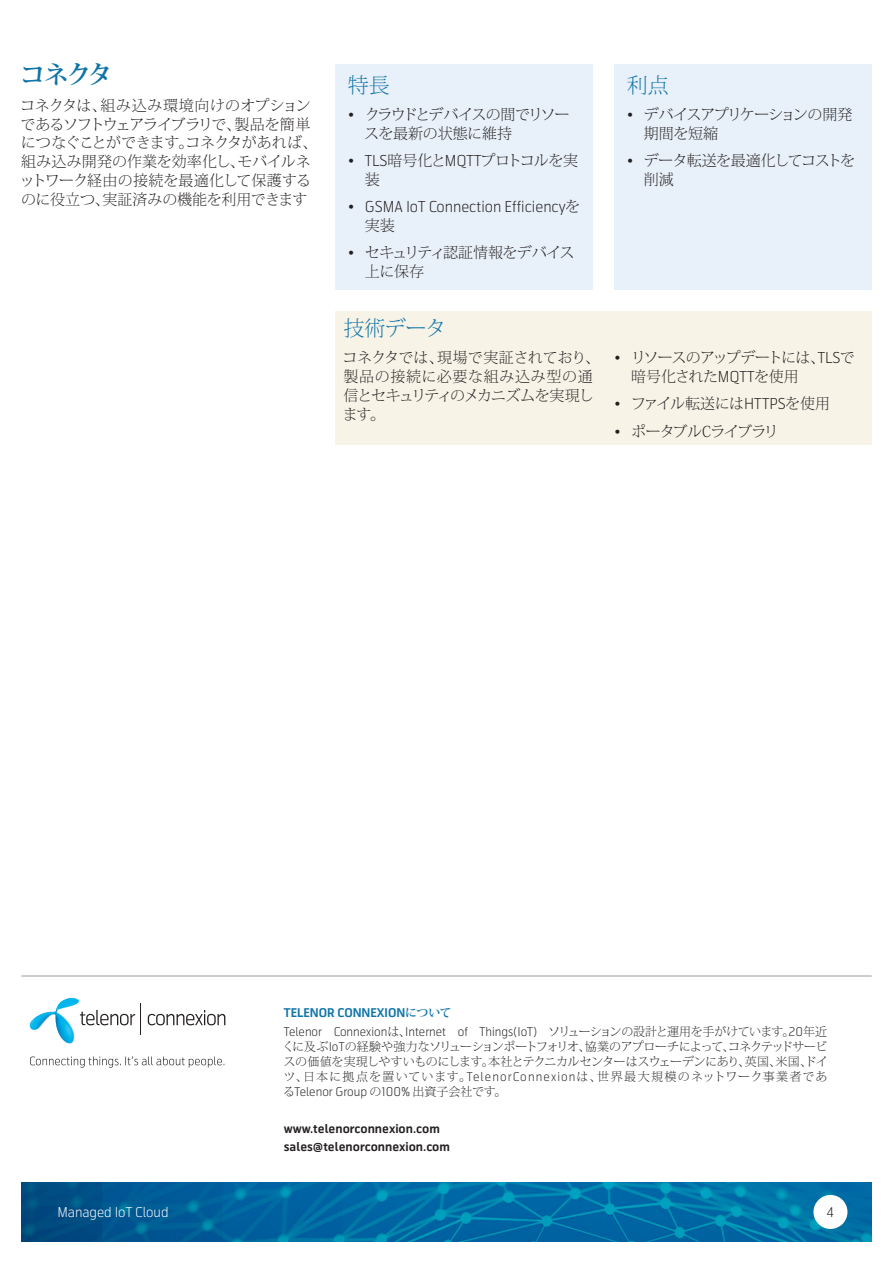
<style>
.page{position:relative;width:893px;height:1263px;background:#fff}
.page>*{position:absolute;margin:0;border:0;box-sizing:border-box;transform-origin:0 0}
.Mellomheading_bold{font:700 25.5px "Koz Min Pr 6 N";color:#0f74a8}
.mellomheading_mincho{font:200 21px "Koz Min Pr 6 N";letter-spacing:-.005em;color:#0f74a8}
.Brød_mincho{font:200 15px/18.8px "Koz Min Pr 6 N";letter-spacing:-.015em;color:#231f20}
.Bullets_mincho{font:200 15px/18.8px "Koz Min Pr 6 N";letter-spacing:-.04em;color:#231f20}
.Bullets_mincho-2{font:300 15px/18.8px "Telenor";color:#231f20}
.Bullets_mincho-3{font:200 15px/18.8px "Koz Min Pr 6 N";letter-spacing:-.06em;color:#231f20}
.Bullets_mincho-4{font:200 15px "Koz Min Pr 6 N";letter-spacing:-.02em;color:#231f20}
.Bullets_mincho-5{font:200 15px "Koz Min Pr 6 N";letter-spacing:-.07em;color:#231f20}
.t1{font:300 13.5px "Telenor";color:#fff}
.t2{font:300 13.5px "Telenor";color:#231f20}
.Brød{font:200 12px/15px "Koz Min Pr 6 N";letter-spacing:.06em;color:#231f20;text-align:justify}
.t3{font:700 12px/18px "Telenor";color:#231f20}
.Mellom_heading{font:700 12px "Telenor";color:#0f74a8}
.s1{font-family:"Telenor";font-weight:300}
.s2{font-family:"Koz Min Pr 6 N";font-weight:200}
.s3{font-family:"Koz Min Pr 6 N"}
</style>
<div class="page">
<img style="left:21px;top:1182px;width:851px;height:60px">
<div style="left:813px;top:1195px;width:34px;height:34px;background:#fff;border-radius:50%"></div>
<img style="left:30px;top:998px;width:49px;height:46px">
<hr style="left:141px;top:1003px;width:1px;height:32px;background:#231f20">
<svg style="left:80px;top:1010px;width:55px;height:15px"></svg>
<svg style="left:148px;top:1010px;width:77px;height:15px"></svg>
<svg style="left:30px;top:1056px;width:195px;height:12px"></svg>
<hr style="left:21px;top:976px;width:851px;height:1px;background:#959ca1">
<div style="left:335px;top:64px;width:258px;height:225px;background:#e8f0f9"></div>
<div style="left:614px;top:64px;width:258px;height:225px;background:#e8f0f9"></div>
<div style="left:335px;top:311px;width:537px;height:134px;background:#f8f3e7"></div>
<p class="Mellomheading_bold" style="left:20px;top:60px;width:94px">コネクタ</p>
<p class="Brød_mincho" style="left:20px;top:96px;width:299px">コネクタは、組み込み環境向けのオプションであるソフトウェアライブラリで、製品を簡単につなぐことができます。コネクタがあれば、組み込み開発の作業を効率化し、モバイルネットワーク経由の接続を最適化して保護するのに役立つ、実証済みの機能を利用できます</p>
<p class="mellomheading_mincho" style="left:348px;top:73px;width:43px">特長</p>
<p class="Bullets_mincho" style="left:364px;top:105px;width:207px;text-indent:-16px">• クラウドとデバイスの間でリソースを最新の状態に維持</p>
<p class="Bullets_mincho" style="left:365px;top:151px;width:215px;text-indent:-17px">• <span class="s1">TLS</span>暗号化と<span class="s1">MQTT</span>プロトコルを実装</p>
<p class="Bullets_mincho-2" style="left:365px;top:197px;width:217px;text-indent:-17px"><span class="s2">•</span> GSMA IoT Connection Efficiency<span class="s2">を実装</span></p>
<p class="Bullets_mincho" style="left:365px;top:243px;width:211px;text-indent:-17px">• セキュリティ認証情報をデバイス上に保存</p>
<p class="mellomheading_mincho" style="left:627px;top:73px;width:43px">利点</p>
<p class="Bullets_mincho" style="left:644px;top:105px;width:210px;text-indent:-17px">• デバイスアプリケーションの開発期間を短縮</p>
<p class="Bullets_mincho-3" style="left:644px;top:151px;width:213px;text-indent:-17px">• データ転送を最適化してコストを削減</p>
<p class="mellomheading_mincho" style="left:344px;top:316px;width:104px">技術データ</p>
<p class="Brød_mincho" style="left:343px;top:349px;width:259px">コネクタでは、現場で実証されており、製品の接続に必要な組み込み型の通信とセキュリティのメカニズムを実現します。</p>
<p class="Bullets_mincho" style="left:631px;top:349px;width:225px;text-indent:-17px">• リソースのアップデートには、<span class="s1">TLS</span>で暗号化された<span class="s1">MQTT</span>を使用</p>
<p class="Bullets_mincho-4" style="left:614px;top:395px;width:217px">• ファイル転送には<span class="s1">HTTPS</span>を使用</p>
<p class="Bullets_mincho-5" style="left:614px;top:423px;width:166px">• ポータブルCライブラリ</p>
<p class="Mellom_heading" style="left:284px;top:1005px;width:169px">TELENOR CONNEXION<span class="s3">について</span></p>
<p class="Brød" style="left:283px;top:1024px;width:547px"><span class="s1">Telenor Connexion</span>は、<span class="s1">Internet of Things(IoT)</span> ソリューションの設計と運用を手がけています。<span class="s1">20</span>年近くに及ぶ<span class="s1">IoT</span>の経験や強力なソリューションポートフォリオ、協業のアプローチによって、コネクテッドサービスの価値を実現しやすいものにします。本社とテクニカルセンターはスウェーデンにあり、英国、米国、ドイツ、日本に拠点を置いています。<span class="s1">TelenorConnexion</span>は、世界最大規模のネットワーク事業者である<span class="s1">Telenor Group</span> の<span class="s1">100%</span> 出資子会社です。</p>
<p class="t3" style="left:284px;top:1120px;width:168px">www.telenorconnexion.com sales@telenorconnexion.com</p>
<p class="t1" style="left:57px;top:1204px;width:113px">Managed IoT Cloud</p>
<p class="t2" style="left:827px;top:1204px;width:9px">4</p>
</div>
